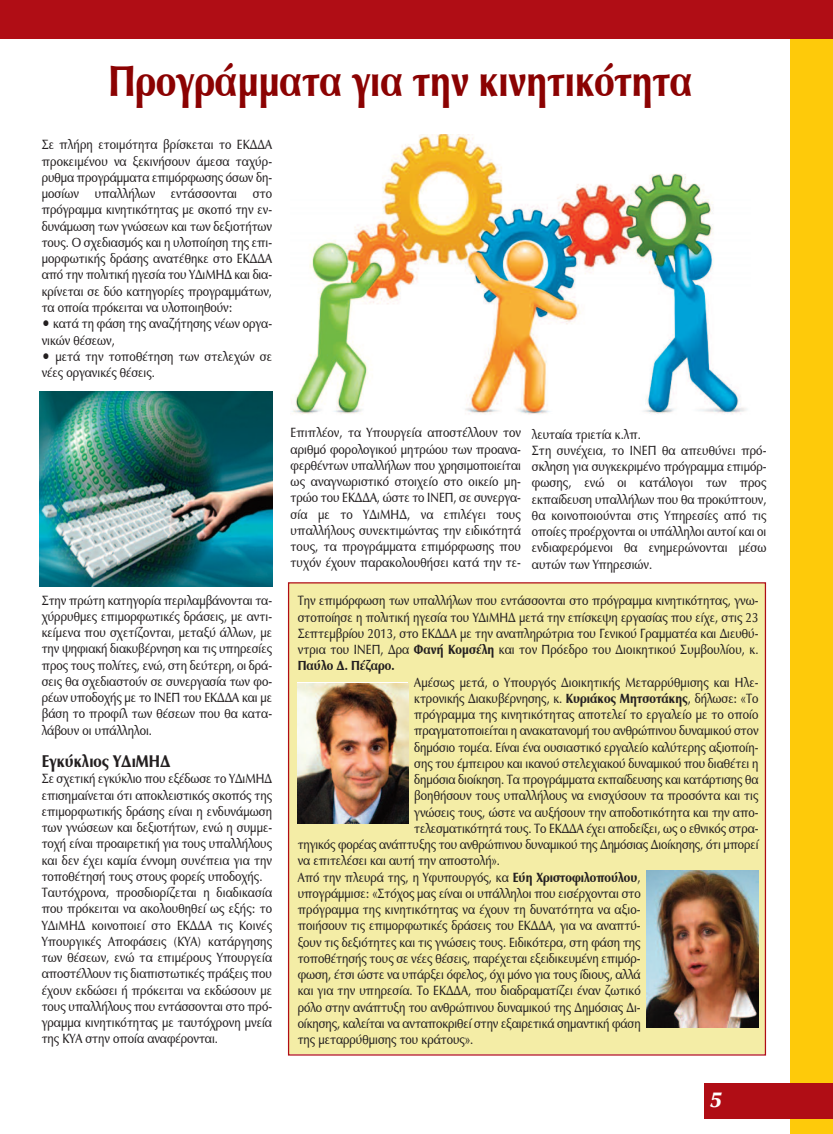
<style>
.page{position:relative;width:833px;height:1134px;background:#fff}
.page>*{position:absolute;margin:0;border:0;box-sizing:border-box;transform-origin:0 0}
.t1{font:45px "UB Optima Bold";color:#8b0202;scale:.8 1}
.t2{font:italic 22.5px "UB Optima Bold";color:#fff}
.t3{font:17.5px "UB Optima Bold";color:#231f20;scale:.85 1}
.t4{font:13.75px/16.2px "UB Optima";color:#231f20;text-align:justify;scale:.85 1}
.t5{font:13.75px "UB Optima Bold";color:#231f20;scale:.85 1}
.s1{font-family:"UB Optima Bold"}
</style>
<div class="page">
<div style="left:289px;top:583px;width:476px;height:471px;background:#f4eda6"></div>
<div style="left:0;top:0;width:833px;height:39px;background:#b00d15"></div>
<div style="left:790px;top:39px;width:42px;height:1095px;background:#feca0a"></div>
<div style="left:704px;top:1083px;width:129px;height:35px;background:#b00d15"></div>
<img style="left:292px;top:135px;width:455px;height:280px">
<img style="left:298px;top:683px;width:110px;height:141px">
<img style="left:647px;top:871px;width:111px;height:157px">
<img style="left:40px;top:391px;width:232px;height:195px">
<h1 class="t1" style="left:108px;top:56px;width:732px">Προγράμματα για την κινητικότητα</h1>
<p class="t4" style="left:42px;top:137px;width:272px">Σε πλήρη ετοιμότητα βρίσκεται το ΕΚΔΔΑ προκειμένου να ξεκινήσουν άμεσα ταχύρ&shy;ρυθμα προγράμματα επιμόρφωσης όσων δη&shy;μοσίων υπαλλήλων εντάσσονται στο πρόγραμμα κινητικότητας με σκοπό την εν&shy;δυνάμωση των γνώσεων και των δεξιοτήτων τους. Ο σχεδιασμός και η υλοποίηση της επι&shy;μορφωτικής δράσης ανατέθηκε στο ΕΚΔΔΑ από την πολιτική ηγεσία του ΥΔιΜΗΔ και δια&shy;κρίνεται σε δύο κατηγορίες προγραμμάτων, τα οποία πρόκειται να υλοποιηθούν:</p>
<p class="t4" style="left:42px;top:316px;width:272px">• κατά τη φάση της αναζήτησης νέων οργα&shy;νικών θέσεων,</p>
<p class="t4" style="left:42px;top:348px;width:272px">• μετά την τοποθέτηση των στελεχών σε νέες οργανικές θέσεις.</p>
<p class="t4" style="left:42px;top:592px;width:272px">Στην πρώτη κατηγορία περιλαμβάνονται τα&shy;χύρρυθμες επιμορφωτικές δράσεις, με αντι&shy;κείμενα που σχετίζονται, μεταξύ άλλων, με την ψηφιακή διακυβέρνηση και τις υπηρεσίες προς τους πολίτες, ενώ, στη δεύτερη, οι δρά&shy;σεις θα σχεδιαστούν σε συνεργασία των φο&shy;ρέων υποδοχής με το ΙΝΕΠ του ΕΚΔΔΑ και με βάση το προφίλ των θέσεων που θα κατα&shy;λάβουν οι υπάλληλοι.</p>
<p class="t3" style="left:42px;top:751px;width:153px">Εγκύκλιος ΥΔιΜΗΔ</p>
<p class="t4" style="left:42px;top:771px;width:272px;text-align:left">Σε σχετική εγκύκλιο που εξέδωσε το ΥΔιΜΗΔ επισημαίνεται ότι αποκλειστικός σκοπός της επιμορφωτικής δράσης είναι η ενδυνάμωση των γνώσεων και δεξιοτήτων, ενώ η συμμε&shy;τοχή είναι προαιρετική για τους υπαλλήλους και δεν έχει καμία έννομη συνέπεια για την τοποθέτησή τους στους φορείς υποδοχής.<br>Ταυτόχρονα, προσδιορίζεται η διαδικασία που πρόκειται να ακολουθηθεί ως εξής: το ΥΔιΜΗΔ κοινοποιεί στο ΕΚΔΔΑ τις Κοινές Υπουργικές Αποφάσεις (ΚΥΑ) κατάργησης των θέσεων, ενώ τα επιμέρους Υπουργεία αποστέλλουν τις διαπιστωτικές πράξεις που έχουν εκδώσει ή πρόκειται να εκδώσουν με τους υπαλλήλους που εντάσσονται στο πρό&shy;γραμμα κινητικότητας με ταυτόχρονη μνεία της ΚΥΑ στην οποία αναφέρονται.</p>
<p class="t4" style="left:291px;top:425px;width:272px">Επιπλέον, τα Υπουργεία αποστέλλουν τον αριθμό φορολογικού μητρώου των προανα&shy;φερθέντων υπαλλήλων που χρησιμοποιείται ως αναγνωριστικό στοιχείο στο οικείο μη&shy;τρώο του ΕΚΔΔΑ, ώστε το ΙΝΕΠ, σε συνεργα&shy;σία με το ΥΔιΜΗΔ, να επιλέγει τους υπαλλήλους συνεκτιμώντας την ειδικότητά τους, τα προγράμματα επιμόρφωσης που τυχόν έχουν παρακολουθήσει κατά την τε-</p>
<p class="t4" style="left:532px;top:426px;width:277px;text-align:left">λευταία τριετία κ.λπ.<br>Στη συνέχεια, το ΙΝΕΠ θα απευθύνει πρό&shy;σκληση για συγκεκριμένο πρόγραμμα επιμόρ&shy;φωσης, ενώ οι κατάλογοι των προς εκπαίδευση υπαλλήλων που θα προκύπτουν, θα κοινοποιούνται στις Υπηρεσίες από τις οποίες προέρχονται οι υπάλληλοι αυτοί και οι ενδιαφερόμενοι θα ενημερώνονται μέσω αυτών των Υπηρεσιών.</p>
<p class="t4" style="left:298px;top:593px;width:543px">Την επιμόρφωση των υπαλλήλων που εντάσσονται στο πρόγραμμα κινητικότητας, γνω&shy;στοποίησε η πολιτική ηγεσία του ΥΔιΜΗΔ μετά την επίσκεψη εργασίας που είχε, στις 23<br>Σεπτεμβρίου 2013, στο ΕΚΔΔΑ με την αναπληρώτρια του Γενικού Γραμματέα και Διευθύ&shy;ντρια του ΙΝΕΠ, Δρα <span class="s1">Φανή Κομσέλη</span> και τον Πρόεδρο του Διοικητικού Συμβουλίου, κ.</p>
<p class="t5" style="left:298px;top:658px;width:115px">Παύλο Δ. Πέζαρο.</p>
<p class="t4" style="left:414px;top:674px;width:406px">Αμέσως μετά, ο Υπουργός Διοικητικής Μεταρρύθμισης και Ηλε-</p>
<p class="t4" style="left:414px;top:690px;width:406px">κτρονικής Διακυβέρνησης, κ. <span class="s1">Κυριάκος Μητσοτάκης</span>, δήλωσε: «Το</p>
<p class="t4" style="left:414px;top:707px;width:406px">πρόγραμμα της κινητικότητας αποτελεί το εργαλείο με το οποίο</p>
<p class="t4" style="left:414px;top:723px;width:406px">πραγματοποιείται η ανακατανομή του ανθρώπινου δυναμικού στον</p>
<p class="t4" style="left:414px;top:739px;width:406px">δημόσιο τομέα. Είναι ένα ουσιαστικό εργαλείο καλύτερης αξιοποίη-</p>
<p class="t4" style="left:414px;top:755px;width:406px">σης του έμπειρου και ικανού στελεχιακού δυναμικού που διαθέτει η</p>
<p class="t4" style="left:414px;top:772px;width:406px">δημόσια διοίκηση. Τα προγράμματα εκπαίδευσης και κατάρτισης θα</p>
<p class="t4" style="left:414px;top:788px;width:406px">βοηθήσουν τους υπαλλήλους να ενισχύσουν τα προσόντα και τις</p>
<p class="t4" style="left:414px;top:804px;width:406px">γνώσεις τους, ώστε να αυξήσουν την αποδοτικότητα και την απο-</p>
<p class="t4" style="left:414px;top:820px;width:406px">τελεσματικότητά τους. Το ΕΚΔΔΑ έχει αποδείξει, ως ο εθνικός στρα-</p>
<p class="t4" style="left:298px;top:837px;width:543px">τηγικός φορέας ανάπτυξης του ανθρώπινου δυναμικού της Δημόσιας Διοίκησης, ότι μπορεί</p>
<p class="t4" style="left:298px;top:853px;width:239px">να επιτελέσει και αυτή την αποστολή».</p>
<p class="t4" style="left:298px;top:869px;width:405px">Από την πλευρά της, η Υφυπουργός, κα <span class="s1">Εύη Χριστοφιλοπούλου</span>,</p>
<p class="t4" style="left:298px;top:885px;width:405px">υπογράμμισε: «Στόχος μας είναι οι υπάλληλοι που εισέρχονται στο</p>
<p class="t4" style="left:298px;top:902px;width:405px">πρόγραμμα της κινητικότητας να έχουν τη δυνατότητα να αξιο-</p>
<p class="t4" style="left:298px;top:918px;width:405px">ποιήσουν τις επιμορφωτικές δράσεις του ΕΚΔΔΑ, για να αναπτύ-</p>
<p class="t4" style="left:298px;top:934px;width:405px">ξουν τις δεξιότητες και τις γνώσεις τους. Ειδικότερα, στη φάση της</p>
<p class="t4" style="left:298px;top:950px;width:405px">τοποθέτησής τους σε νέες θέσεις, παρέχεται εξειδικευμένη επιμόρ-</p>
<p class="t4" style="left:298px;top:967px;width:405px">φωση, έτσι ώστε να υπάρξει όφελος, όχι μόνο για τους ίδιους, αλλά</p>
<p class="t4" style="left:298px;top:983px;width:405px">και για την υπηρεσία. Το ΕΚΔΔΑ, που διαδραματίζει έναν ζωτικό</p>
<p class="t4" style="left:298px;top:999px;width:405px">ρόλο στην ανάπτυξη του ανθρώπινου δυναμικού της Δημόσιας Δι-</p>
<p class="t4" style="left:298px;top:1015px;width:405px">οίκησης, καλείται να ανταποκριθεί στην εξαιρετικά σημαντική φάση</p>
<p class="t4" style="left:298px;top:1032px;width:208px">της μεταρρύθμισης του κράτους».</p>
<h2 class="t2" style="left:710px;top:1087px;width:14px">5</h2>
</div>
